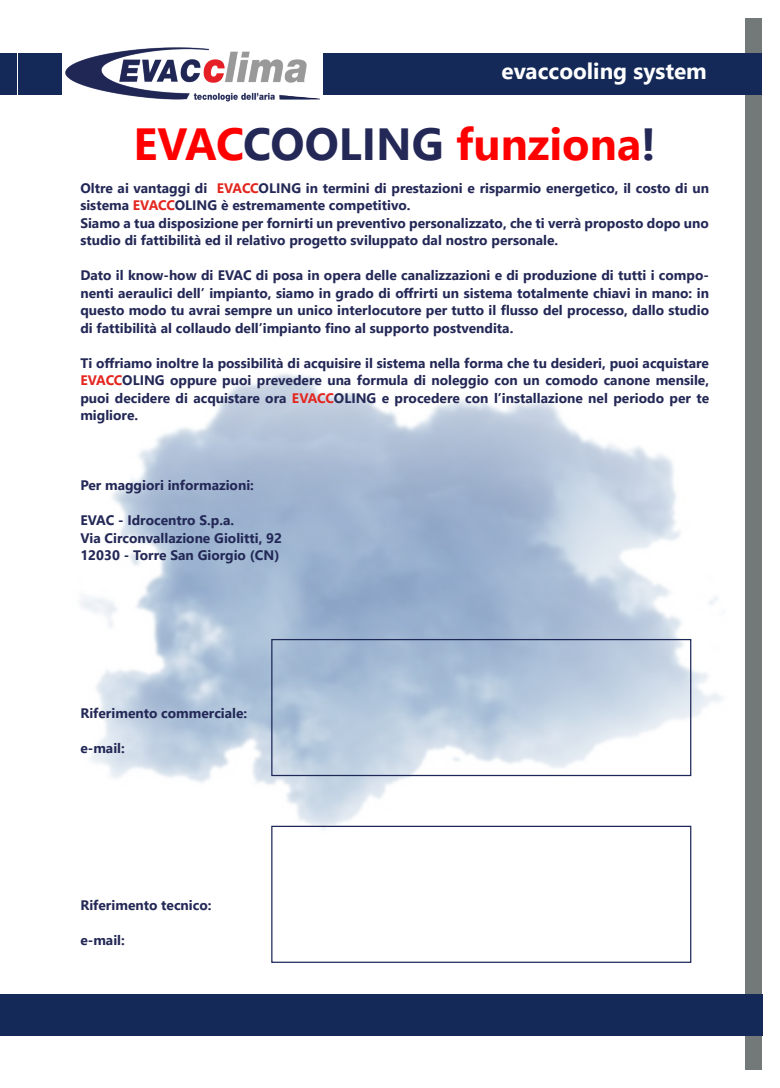
<style>
.page{position:relative;width:780px;height:1088px;background:#fff}
.page>*{position:absolute;margin:0;border:0;box-sizing:border-box;transform-origin:0 0}
.t1{font:700 45px "Segoe UI";color:#f00}
.t2{font:700 22.5px "Segoe UI";color:#fff}
.t3{font:700 13.75px/17.5px "Segoe UI";color:#232856}
.s1{color:#232856}
.s2{color:#e32720}
</style>
<div class="page">
<div style="left:745px;top:18px;width:16px;height:1051px;background:#737878"></div>
<div style="left:323px;top:53px;width:438px;height:42px;background:#142957"></div>
<div style="left:18px;top:53px;width:44px;height:42px;background:#142957"></div>
<div style="left:0;top:53px;width:17px;height:42px;background:#142957"></div>
<div style="left:0;top:994px;width:762px;height:42px;background:#142957"></div>
<img style="left:66px;top:47px;width:253px;height:54px">
<div style="left:271px;top:639px;width:420px;height:137px;border:1px solid #1d2858"></div>
<div style="left:271px;top:826px;width:420px;height:137px;border:1px solid #1d2858"></div>
<h2 class="t2" style="left:501px;top:50px;width:207px">evaccooling system</h2>
<p class="t1" style="left:133px;top:102px;width:524px">EVAC<span class="s1">COOLING</span> funziona<span class="s1">!</span></p>
<p class="t3" style="left:80px;top:178px;width:630px">Oltre ai vantaggi di <span class="s2">EVACC</span>OLING in termini di prestazioni e risparmio energetico, il costo di un sistema <span class="s2">EVACC</span>OLING è estremamente competitivo.</p>
<p class="t3" style="left:80px;top:213px;width:630px">Siamo a tua disposizione per fornirti un preventivo personalizzato, che ti verrà proposto dopo uno studio di fattibilità ed il relativo progetto sviluppato dal nostro personale.</p>
<p class="t3" style="left:80px;top:266px;width:630px;text-align:justify">Dato il know-how di EVAC di posa in opera delle canalizzazioni e di produzione di tutti i compo&shy;nenti aeraulici dell’ impianto, siamo in grado di offrirti un sistema totalmente chiavi in mano: in questo modo tu avrai sempre un unico interlocutore per tutto il flusso del processo, dallo studio di fattibilità al collaudo dell’impianto fino al supporto postvendita.</p>
<p class="t3" style="left:80px;top:353px;width:630px;text-align:justify">Ti offriamo inoltre la possibilità di acquisire il sistema nella forma che tu desideri, puoi acquistare <span class="s2">EVACC</span>OLING oppure puoi prevedere una formula di noleggio con un comodo canone mensile, puoi decidere di acquistare ora <span class="s2">EVACC</span>OLING e procedere con l’installazione nel periodo per te migliore.</p>
<p class="t3" style="left:80px;top:476px;width:175px">Per maggiori informazioni:</p>
<p class="t3" style="left:80px;top:511px;width:155px">EVAC - Idrocentro S.p.a.</p>
<p class="t3" style="left:80px;top:528px;width:203px">Via Circonvallazione Giolitti, 92</p>
<p class="t3" style="left:80px;top:546px;width:200px">12030 - Torre San Giorgio (CN)</p>
<p class="t3" style="left:80px;top:703px;width:168px">Riferimento commerciale:</p>
<p class="t3" style="left:80px;top:738px;width:46px">e-mail:</p>
<p class="t3" style="left:80px;top:896px;width:133px">Riferimento tecnico:</p>
<p class="t3" style="left:80px;top:931px;width:46px">e-mail:</p>
</div>
